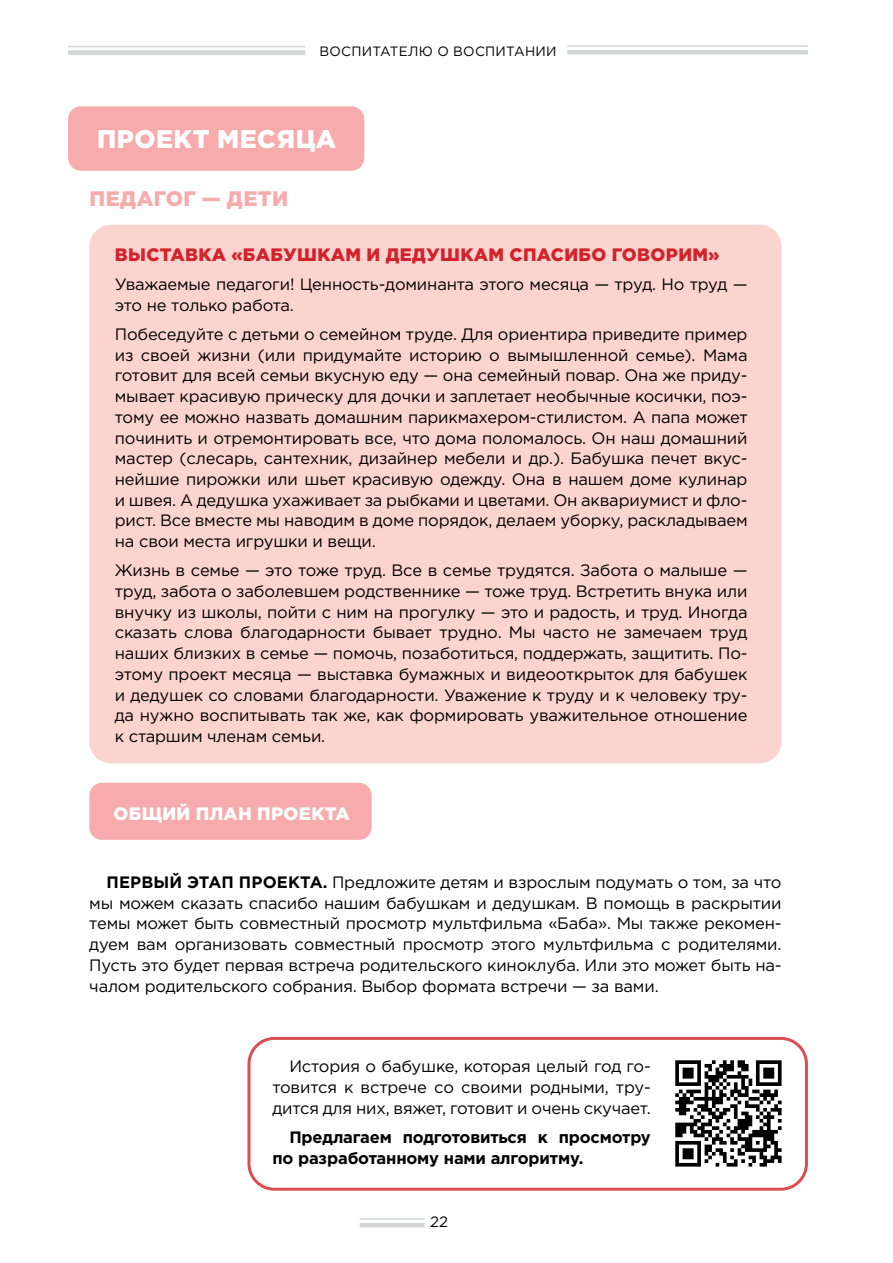
<style>
.page{position:relative;width:893px;height:1263px;background:#fff}
.page>*{position:absolute;margin:0;border:0;box-sizing:border-box;transform-origin:0 0}
.t1{font:900 25.5px "Gotham Pro";letter-spacing:.02em;color:#fff}
.t2{font:900 21px "Gotham Pro";letter-spacing:.02em;color:#f8abad}
.t3{font:900 18px "Gotham Pro";letter-spacing:.02em;color:#d2232a}
.t4{font:900 18px "Gotham Pro";letter-spacing:.02em;color:#fff}
.t5{font:16.5px/20.7px "Gotham Pro";letter-spacing:-.01em;color:#000;text-align:justify}
.t6{font:700 16.5px/20.7px "Gotham Pro";letter-spacing:-.01em;color:#000}
.t7{font:15px "Gotham Pro";color:#000}
.t8{font:13.5px "Gotham Pro";letter-spacing:.02em;color:#000}
.s1{font-weight:700}
</style>
<div class="page">
<hr style="left:68px;top:46px;width:237px;height:1px;background:#d3d5d6">
<div style="left:68px;top:50px;width:237px;height:5px;background:#d3d5d6"></div>
<hr style="left:567px;top:45px;width:241px;height:2px;background:#d3d5d6">
<hr style="left:567px;top:50px;width:241px;height:4px;background:#d3d5d6">
<hr style="left:360px;top:1218px;width:65px;height:2px;background:#d3d5d6">
<hr style="left:360px;top:1223px;width:65px;height:4px;background:#d3d5d6">
<div style="left:89px;top:225px;width:693px;height:538px;background:#fbd3cf;border-radius:22px"></div>
<div style="left:68px;top:106px;width:296px;height:65px;background:#f8abad;border-radius:13px"></div>
<div style="left:247px;top:1037px;width:561px;height:154px;border:3px solid #d2232a;border-radius:26px"></div>
<svg style="left:675px;top:1060px;width:107px;height:106px"></svg>
<div style="left:89px;top:783px;width:283px;height:57px;background:#f8abad;border-radius:13px"></div>
<p class="t8" style="left:319px;top:44px;width:239px">ВОСПИТАТЕЛЮ О ВОСПИТАНИИ</p>
<h1 class="t1" style="left:97px;top:124px;width:241px">ПРОЕКТ МЕСЯЦА</h1>
<p class="t2" style="left:90px;top:186px;width:200px">ПЕДАГОГ — ДЕТИ</p>
<p class="t3" style="left:115px;top:244px;width:606px">ВЫСТАВКА «БАБУШКАМ И ДЕДУШКАМ СПАСИБО ГОВОРИМ»</p>
<p class="t5" style="left:115px;top:274px;width:634px">Уважаемые педагоги! Ценность-доминанта этого месяца — труд. Но труд — это не только работа.</p>
<p class="t5" style="left:115px;top:324px;width:634px">Побеседуйте с детьми о семейном труде. Для ориентира приведите пример из своей жизни (или придумайте историю о вымышленной семье). Мама готовит для всей семьи вкусную еду — она семейный повар. Она же приду&shy;мывает красивую прическу для дочки и заплетает необычные косички, поэ&shy;тому ее можно назвать домашним парикмахером-стилистом. А папа может починить и отремонтировать все, что дома поломалось. Он наш домашний мастер (слесарь, сантехник, дизайнер мебели и др.). Бабушка печет вкус&shy;нейшие пирожки или шьет красивую одежду. Она в нашем доме кулинар и швея. А дедушка ухаживает за рыбками и цветами. Он аквариумист и фло&shy;рист. Все вместе мы наводим в доме порядок, делаем уборку, раскладываем на свои места игрушки и вещи.</p>
<p class="t5" style="left:115px;top:560px;width:634px">Жизнь в семье — это тоже труд. Все в семье трудятся. Забота о малыше — труд, забота о заболевшем родственнике — тоже труд. Встретить внука или внучку из школы, пойти с ним на прогулку — это и радость, и труд. Иногда сказать слова благодарности бывает трудно. Мы часто не замечаем труд наших близких в семье — помочь, позаботиться, поддержать, защитить. По&shy;этому проект месяца — выставка бумажных и видеооткрыток для бабушек и дедушек со словами благодарности. Уважение к труду и к человеку тру&shy;да нужно воспитывать так же, как формировать уважительное отношение к старшим членам семьи.</p>
<p class="t4" style="left:114px;top:803px;width:238px">ОБЩИЙ ПЛАН ПРОЕКТА</p>
<p class="t5" style="left:89px;top:872px;width:694px;text-indent:17px"><span class="s1">ПЕРВЫЙ ЭТАП ПРОЕКТА.</span> Предложите детям и взрослым подумать о том, за что мы можем сказать спасибо нашим бабушкам и дедушкам. В помощь в раскрытии темы может быть совместный просмотр мультфильма «Баба». Мы также рекомен&shy;дуем вам организовать совместный просмотр этого мультфильма с родителями.<br>Пусть это будет первая встреча родительского киноклуба. Или это может быть на&shy;чалом родительского собрания. Выбор формата встречи — за вами.</p>
<p class="t5" style="left:272px;top:1056px;width:380px;text-indent:17px">История о бабушке, которая целый год го&shy;товится к встрече со своими родными, тру&shy;дится для них, вяжет, готовит и очень скучает.</p>
<p class="t6" style="left:272px;top:1126px;width:380px;text-indent:17px">Предлагаем подготовиться к просмотру по разработанному нами алгоритму.</p>
<p class="t7" style="left:430px;top:1213px;width:19px">22</p>
</div>
